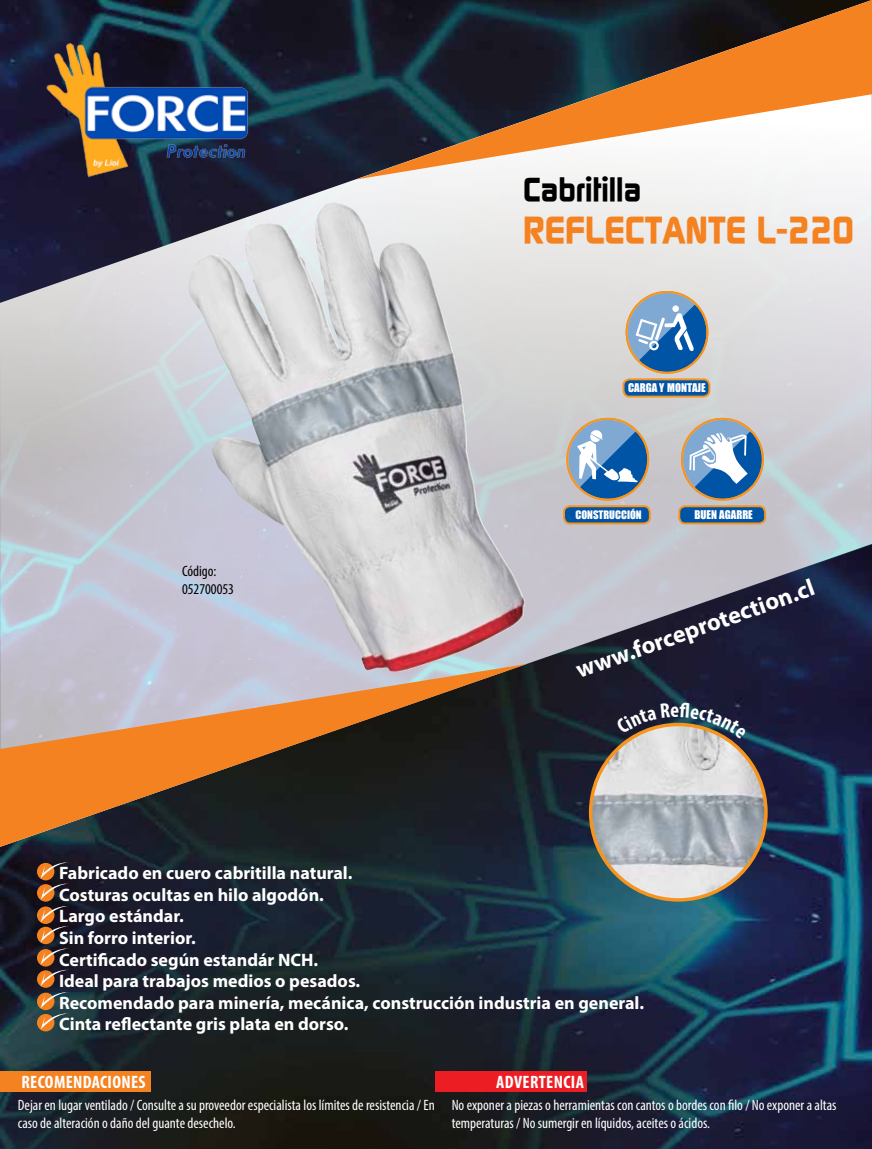
<style>
.page{position:relative;width:872px;height:1149px;background:#fff}
.page>*{position:absolute;margin:0;border:0;box-sizing:border-box;transform-origin:0 0}
.t1{font:700 37.5px "Continuum";color:#f58220}
.t2{font:700 33px "Continuum";color:#000}
.t3{font:700 24px "Myriad Pro";color:#fff}
.t4{font:700 18px/21.6px "Myriad Pro";color:#fff}
.t5{font:700 condensed 18px "Myriad Pro";letter-spacing:.02em;color:#fff}
.t6{font:condensed 15px/18px "Myriad Pro";color:#fff}
.t7{font:condensed 15px/18px "Myriad Pro";color:#000}
.t8{font:10.95px "Impact";color:#fff}
.t9{font:10.65px "Impact";color:#fff}
</style>
<div class="page">
<img style="left:0;top:846px;width:872px;height:302px">
<img style="left:0;top:0;width:872px;height:807px">
<svg style="left:355px;top:0;width:517px;height:179px"></svg>
<svg style="left:0;top:663px;width:527px;height:183px;background:#7a5c45"></svg>
<img style="left:43px;top:40px;width:212px;height:143px">
<div style="left:37px;top:862px;width:17px;height:18px;background:#f58220;border-radius:50%"></div>
<svg style="left:37px;top:883px;width:17px;height:18px"></svg>
<div style="left:37px;top:906px;width:17px;height:17px;background:#f58220;border-radius:50%"></div>
<div style="left:37px;top:926px;width:17px;height:17px;background:#f58220;border-radius:50%"></div>
<div style="left:37px;top:948px;width:17px;height:18px;background:#f58220;border-radius:50%"></div>
<div style="left:37px;top:992px;width:17px;height:17px;background:#f58220;border-radius:50%"></div>
<div style="left:37px;top:1013px;width:17px;height:18px;background:#f58220;border-radius:50%"></div>
<div style="left:37px;top:970px;width:17px;height:17px;background:#f58220;border-radius:50%"></div>
<svg style="left:41px;top:860px;width:28px;height:169px"></svg>
<div style="left:0;top:1071px;width:151px;height:20px;background:#f58220"></div>
<div style="left:435px;top:1071px;width:151px;height:20px;background:#ed1d24"></div>
<div style="left:626px;top:292px;width:81px;height:80px;background:#0054a6;border-radius:50%"></div>
<div style="left:623px;top:379px;width:86px;height:17px;background:#0054a6;border-radius:6px"></div>
<div style="left:622px;top:378px;width:88px;height:19px;border:2px solid #f7941e;border-radius:6px"></div>
<svg style="left:622px;top:288px;width:73px;height:73px"></svg>
<div style="left:625px;top:291px;width:83px;height:82px;border:2px solid #f7941e;border-radius:50%"></div>
<div style="left:682px;top:419px;width:81px;height:80px;background:#0054a6;border-radius:50%"></div>
<div style="left:679px;top:506px;width:86px;height:17px;background:#0054a6;border-radius:6px"></div>
<div style="left:678px;top:505px;width:88px;height:19px;border:2px solid #f7941e;border-radius:6px"></div>
<svg style="left:678px;top:415px;width:73px;height:72px"></svg>
<div style="left:681px;top:418px;width:83px;height:82px;border:2px solid #f7941e;border-radius:50%"></div>
<div style="left:567px;top:419px;width:81px;height:80px;background:#0054a6;border-radius:50%"></div>
<div style="left:564px;top:506px;width:86px;height:17px;background:#0054a6;border-radius:6px"></div>
<div style="left:563px;top:505px;width:88px;height:19px;border:2px solid #f7941e;border-radius:6px"></div>
<svg style="left:563px;top:415px;width:75px;height:72px"></svg>
<img style="left:187px;top:205px;width:338px;height:468px">
<img style="left:590px;top:724px;width:176px;height:175px">
<svg style="left:615px;top:702px;width:131px;height:36px;background:#454851"></svg>
<h2 class="t2" style="left:523px;top:168px;width:120px">Cabritilla</h2>
<h1 class="t1" style="left:523px;top:204px;width:333px">REFLECTANTE L-220</h1>
<p class="t8" style="left:628px;top:379px;width:79px">CARGA Y MONTAJE</p>
<p class="t7" style="left:182px;top:562px;width:53px">Código:<br>052700053</p>
<p class="t9" style="left:575px;top:506px;width:68px">CONSTRUCCIÓN</p>
<p class="t8" style="left:694px;top:506px;width:60px">BUEN AGARRE</p>
<h3 class="t3" style="left:571px;top:654px;width:253px;rotate:-19deg">www.forceprotection.cl</h3>
<p class="t4" style="left:59px;top:861px;width:586px">Fabricado en cuero cabritilla natural.<br>Costuras ocultas en hilo algodón.<br>Largo estándar.<br>Sin forro interior.<br>Certificado según estandár NCH.<br>Ideal para trabajos medios o pesados.<br>Recomendado para minería, mecánica, construcción industria en general.<br>Cinta reflectante gris plata en dorso.</p>
<p class="t5" style="left:21px;top:1070px;width:126px">RECOMENDACIONES</p>
<p class="t5" style="left:496px;top:1070px;width:89px">ADVERTENCIA</p>
<p class="t6" style="left:18px;top:1094px;width:418px">Dejar en lugar ventilado / Consulte a su proveedor especialista los límites de resistencia / En caso de alteración o daño del guante desechelo.</p>
<p class="t6" style="left:452px;top:1094px;width:386px">No exponer a piezas o herramientas con cantos o bordes con filo / No exponer a altas temperaturas / No sumergir en líquidos, aceites o ácidos.</p>
</div>
